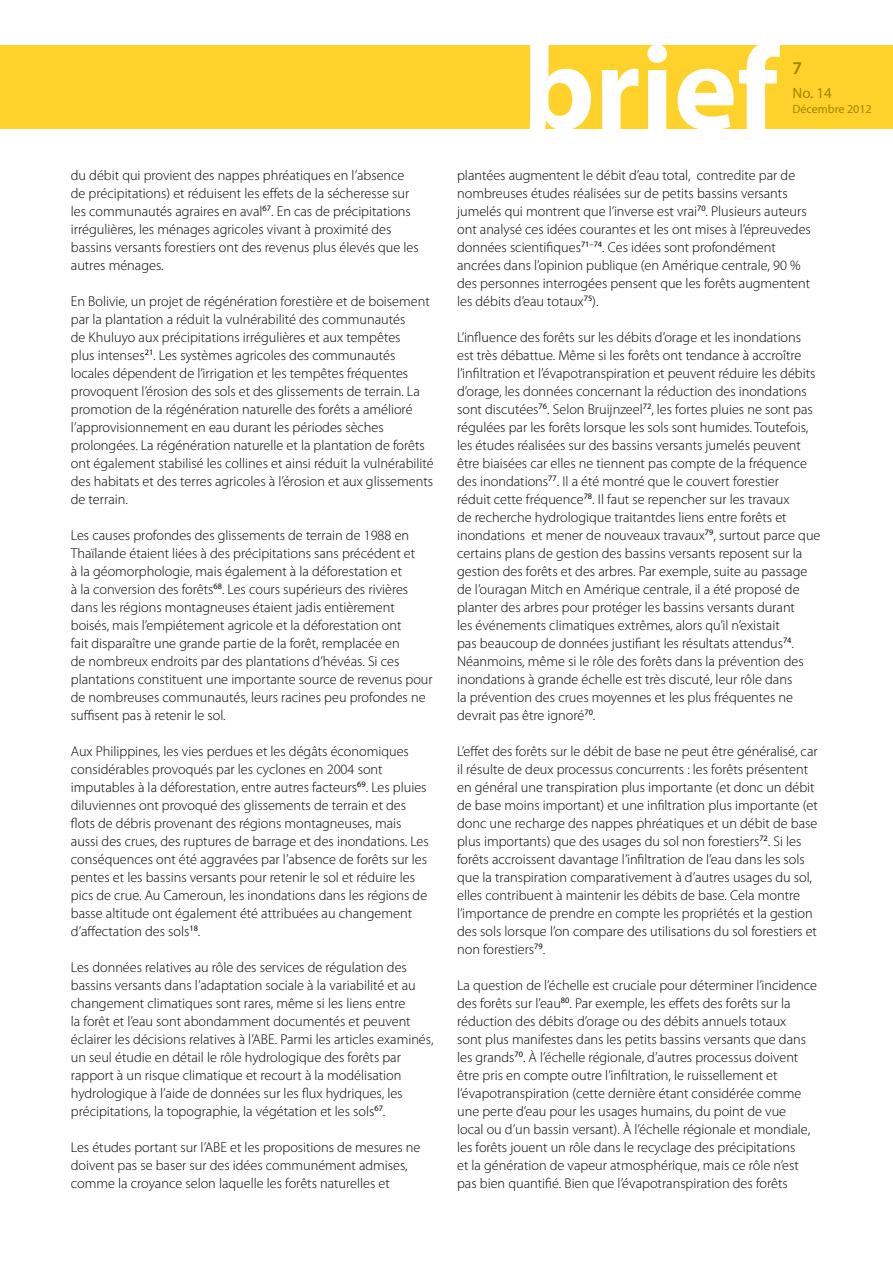
<style>
.page{position:relative;width:893px;height:1263px;background:#fff}
.page>*{position:absolute;margin:0;border:0;box-sizing:border-box;transform-origin:0 0}
.t1{font:600 18px "Myriad Pro";color:#9c8700}
.t2{font:15px "Myriad Pro";color:#9c8700}
.t3{font:300 14.25px/18px "Myriad Pro";color:#000}
.t4{font:12px "Myriad Pro";color:#9c8700}
</style>
<div class="page">
<div style="left:0;top:45px;width:893px;height:84px;background:#ffd22b"></div>
<svg style="left:530px;top:45px;width:250px;height:84px"></svg>
<p class="t3" style="left:71px;top:166px;width:349px">du débit qui provient des nappes phréatiques en l’absence de précipitations) et réduisent les effets de la sécheresse sur les communautés agraires en aval<sup>67</sup>. En cas de précipitations irrégulières, les ménages agricoles vivant à proximité des bassins versants forestiers ont des revenus plus élevés que les autres ménages.</p>
<p class="t3" style="left:71px;top:292px;width:364px">En Bolivie, un projet de régénération forestière et de boisement par la plantation a réduit la vulnérabilité des communautés<br>de Khuluyo aux précipitations irrégulières et aux tempêtes<br>plus intenses<sup>21</sup>. Les systèmes agricoles des communautés locales dépendent de l’irrigation et les tempêtes fréquentes provoquent l’érosion des sols et des glissements de terrain. La promotion de la régénération naturelle des forêts a amélioré l’approvisionnement en eau durant les périodes sèches prolongées. La régénération naturelle et la plantation de forêts ont également stabilisé les collines et ainsi réduit la vulnérabilité des habitats et des terres agricoles à l’érosion et aux glissements de terrain.</p>
<p class="t3" style="left:71px;top:526px;width:363px">Les causes profondes des glissements de terrain de 1988 en Thaïlande étaient liées à des précipitations sans précédent et<br>à la géomorphologie, mais également à la déforestation et<br>à la conversion des forêts<sup>68</sup>. Les cours supérieurs des rivières dans les régions montagneuses étaient jadis entièrement boisés, mais l’empiétement agricole et la déforestation ont<br>fait disparaître une grande partie de la forêt, remplacée en<br>de nombreux endroits par des plantations d’hévéas. Si ces plantations constituent une importante source de revenus pour de nombreuses communautés, leurs racines peu profondes ne suffisent pas à retenir le sol.</p>
<p class="t3" style="left:71px;top:742px;width:359px">Aux Philippines, les vies perdues et les dégâts économiques considérables provoqués par les cyclones en 2004 sont imputables à la déforestation, entre autres facteurs<sup>69</sup>. Les pluies diluviennes ont provoqué des glissements de terrain et des flots de débris provenant des régions montagneuses, mais aussi des crues, des ruptures de barrage et des inondations. Les conséquences ont été aggravées par l’absence de forêts sur les pentes et les bassins versants pour retenir le sol et réduire les pics de crue. Au Cameroun, les inondations dans les régions de basse altitude ont également été attribuées au changement d’affectation des sols<sup>18</sup>.</p>
<p class="t3" style="left:71px;top:958px;width:364px">Les données relatives au rôle des services de régulation des bassins versants dans l’adaptation sociale à la variabilité et au changement climatiques sont rares, même si les liens entre<br>la forêt et l’eau sont abondamment documentés et peuvent éclairer les décisions relatives à l’ABE. Parmi les articles examinés, un seul étudie en détail le rôle hydrologique des forêts par rapport à un risque climatique et recourt à la modélisation hydrologique à l’aide de données sur les flux hydriques, les précipitations, la topographie, la végétation et les sols<sup>67</sup>.</p>
<p class="t3" style="left:71px;top:1138px;width:351px">Les études portant sur l’ABE et les propositions de mesures ne doivent pas se baser sur des idées communément admises, comme la croyance selon laquelle les forêts naturelles et</p>
<p class="t1" style="left:792px;top:57px;width:11px">7</p>
<p class="t2" style="left:792px;top:84px;width:41px">No. 14</p>
<p class="t4" style="left:792px;top:102px;width:81px">Décembre 2012</p>
<p class="t3" style="left:457px;top:166px;width:355px">plantées augmentent le débit d’eau total, contredite par de nombreuses études réalisées sur de petits bassins versants jumelés qui montrent que l’inverse est vrai<sup>70</sup>. Plusieurs auteurs ont analysé ces idées courantes et les ont mises à l’épreuvedes données scientifiques<sup>71–74</sup>. Ces idées sont profondément ancrées dans l’opinion publique (en Amérique centrale, 90 % des personnes interrogées pensent que les forêts augmentent les débits d’eau totaux<sup>75</sup>).</p>
<p class="t3" style="left:457px;top:328px;width:365px">L’influence des forêts sur les débits d’orage et les inondations est très débattue. Même si les forêts ont tendance à accroître l’infiltration et l’évapotranspiration et peuvent réduire les débits d’orage, les données concernant la réduction des inondations sont discutées<sup>76</sup>. Selon Bruijnzeel<sup>72</sup>, les fortes pluies ne sont pas régulées par les forêts lorsque les sols sont humides. Toutefois, les études réalisées sur des bassins versants jumelés peuvent être biaisées car elles ne tiennent pas compte de la fréquence des inondations<sup>77</sup>. Il a été montré que le couvert forestier<br>réduit cette fréquence<sup>78</sup>. Il faut se repencher sur les travaux<br>de recherche hydrologique traitantdes liens entre forêts et inondations et mener de nouveaux travaux<sup>79</sup>, surtout parce que certains plans de gestion des bassins versants reposent sur la gestion des forêts et des arbres. Par exemple, suite au passage de l’ouragan Mitch en Amérique centrale, il a été proposé de planter des arbres pour protéger les bassins versants durant<br>les événements climatiques extrêmes, alors qu’il n’existait<br>pas beaucoup de données justifiant les résultats attendus<sup>74</sup>.<br>Néanmoins, même si le rôle des forêts dans la prévention des inondations à grande échelle est très discuté, leur rôle dans<br>la prévention des crues moyennes et les plus fréquentes ne devrait pas être ignoré<sup>70</sup>.</p>
<p class="t3" style="left:457px;top:742px;width:362px">L’effet des forêts sur le débit de base ne peut être généralisé, car il résulte de deux processus concurrents : les forêts présentent en général une transpiration plus importante (et donc un débit de base moins important) et une infiltration plus importante (et donc une recharge des nappes phréatiques et un débit de base plus importants) que des usages du sol non forestiers<sup>72</sup>. Si les forêts accroissent davantage l’infiltration de l’eau dans les sols que la transpiration comparativement à d’autres usages du sol, elles contribuent à maintenir les débits de base. Cela montre l’importance de prendre en compte les propriétés et la gestion des sols lorsque l’on compare des utilisations du sol forestiers et non forestiers<sup>79</sup>.</p>
<p class="t3" style="left:457px;top:976px;width:362px">La question de l’échelle est cruciale pour déterminer l’incidence des forêts sur l’eau<sup>80</sup>. Par exemple, les effets des forêts sur la réduction des débits d’orage ou des débits annuels totaux<br>sont plus manifestes dans les petits bassins versants que dans les grands<sup>70</sup>. À l’échelle régionale, d’autres processus doivent être pris en compte outre l’infiltration, le ruissellement et l’évapotranspiration (cette dernière étant considérée comme une perte d’eau pour les usages humains, du point de vue<br>local ou d’un bassin versant). À l’échelle régionale et mondiale, les forêts jouent un rôle dans le recyclage des précipitations<br>et la génération de vapeur atmosphérique, mais ce rôle n’est pas bien quantifié. Bien que l’évapotranspiration des forêts</p>
</div>
